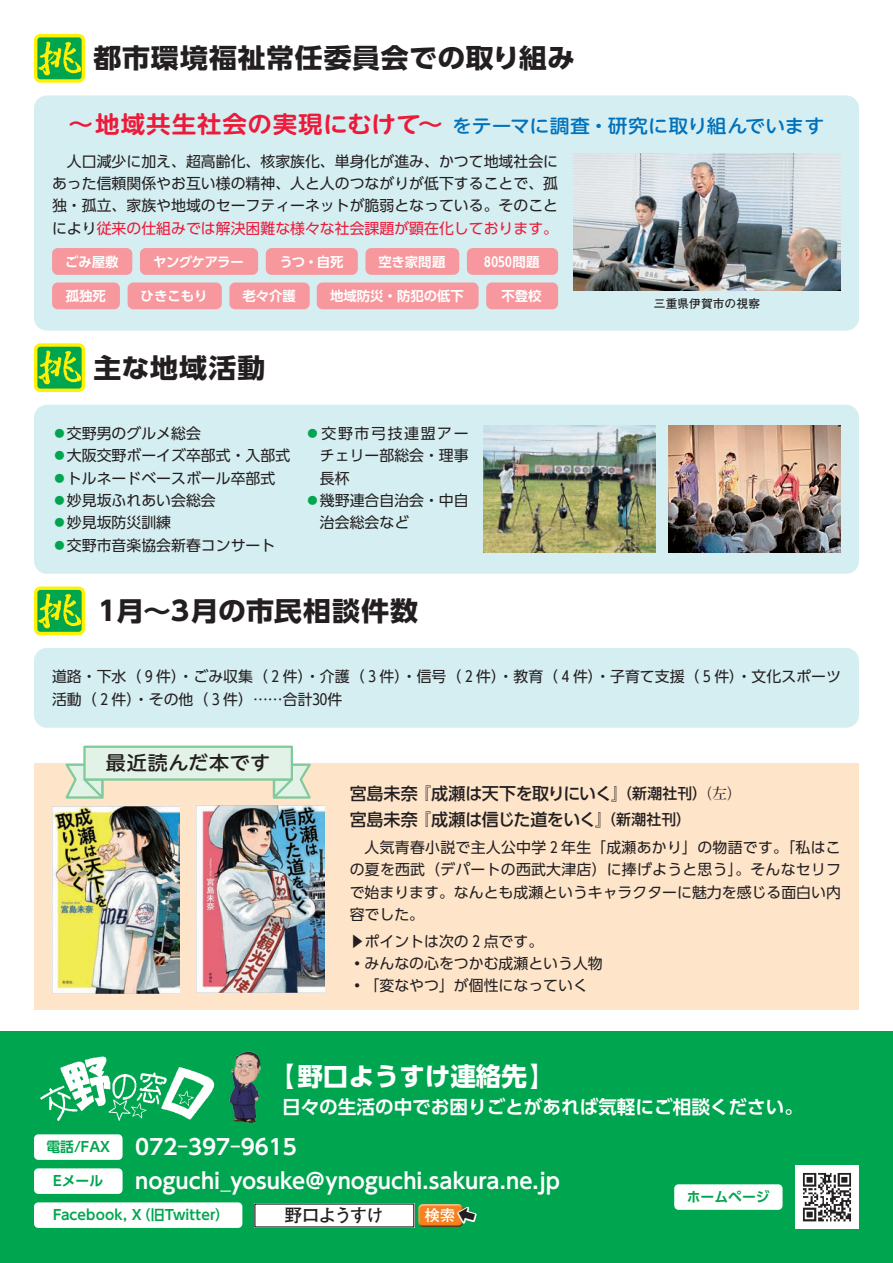
<style>
.page{position:relative;width:893px;height:1263px;background:#fff}
.page>*{position:absolute;margin:0;border:0;box-sizing:border-box;transform-origin:0 0}
.t1{font:700 26.55px "UD Shin Go Pr 6";letter-spacing:.025em;color:#231f20;scale:1.05 1}
.t2{font:700 25.5px "UD Shin Go Pr 6";color:#fff}
.t3{font:700 23.4px "UD Shin M Go Pr 6 De";letter-spacing:.025em;color:#ed1a3a;scale:1.05 1}
.t4{font:700 21.3px/34px "UD Shin Go Pr 6 De";color:#fff}
.t5{font:500 19.2px "UD Shin M Go Pr 6";letter-spacing:.035em;color:#231f20;scale:1.05 1}
.t6{font:500 18.75px "UD Shin M Go Pr 6";color:#0072bc;scale:1.06 1}
.t7{font:700 18.6px "UD Shin Go Pr 6 De";color:#fff}
.t8{font:700 17.85px "Futo Go B101 Pr 6";letter-spacing:-.07em;color:#231f20}
.t9{font:500 16.95px "UD Shin Go Pr 6";letter-spacing:-.025em;color:#231f20}
.t10{font:700 15.45px "Futo Go B101 Pr 6";color:#fff}
.t11{font:14.85px/22.4px "UD Shin Go Pr 6";color:#231f20}
.t12{font:500 14.85px "UD Shin Go Pr 6";letter-spacing:.01em;color:#231f20}
.t13{font:14.85px "UD Shin Go Pr 6";letter-spacing:.11em;color:#231f20}
.t14{font:700 13.8px "UD Shin Go Pr 6 De";color:#00a54f}
.t15{font:700 13.35px "UD Shin Go Pr 6 De";color:#fff}
.t16{font:700 13.35px "UD Shin Go Pr 6 De";letter-spacing:-.025em;color:#fff}
.t17{font:700 11.7px "Futo Go B101 Pr 6";letter-spacing:.02em;color:#231f20}
.s1{color:#ed1a3a}
.s2{color:#00a54f}
.s3{font-size:14.85px}
.s4{font-family:"Futo Min A101 Pr 6";font-weight:700}
</style>
<div class="page">
<div style="left:0;top:1031px;width:893px;height:232px;background:#00a54f"></div>
<div style="left:34px;top:95px;width:825px;height:236px;background:#d5eef1;border-radius:13px"></div>
<div style="left:34px;top:763px;width:825px;height:247px;background:#fee5ca"></div>
<img style="left:795px;top:1165px;width:64px;height:64px">
<div style="left:34px;top:1134px;width:89px;height:26px;background:#fff;border-radius:4px"></div>
<div style="left:674px;top:1184px;width:108px;height:26px;background:#fff;border-radius:4px"></div>
<div style="left:34px;top:1168px;width:89px;height:26px;background:#fff;border-radius:4px"></div>
<img style="left:40px;top:1056px;width:175px;height:65px">
<img style="left:230px;top:1051px;width:30px;height:71px">
<div style="left:254px;top:1203px;width:160px;height:24px;background:#fff"></div>
<div style="left:417px;top:1202px;width:48px;height:24px;background:#fff;opacity:.75"></div>
<div style="left:417px;top:1205px;width:49px;height:22px;background:#231f20;opacity:.75"></div>
<div style="left:34px;top:1202px;width:208px;height:26px;background:#fff;border-radius:4px"></div>
<div style="left:36px;top:36px;width:47px;height:45px;background:#00a54f;border-radius:5px"></div>
<img style="left:38px;top:41px;width:43px;height:34px">
<div style="left:34px;top:34px;width:51px;height:49px;border:3px solid #fff101;border-radius:5px"></div>
<div style="left:34px;top:405px;width:825px;height:169px;background:#d5eef1;border-radius:13px"></div>
<div style="left:36px;top:345px;width:47px;height:45px;background:#00a54f;border-radius:5px"></div>
<img style="left:38px;top:350px;width:43px;height:35px">
<div style="left:34px;top:343px;width:51px;height:49px;border:3px solid #fff101;border-radius:5px"></div>
<div style="left:34px;top:648px;width:825px;height:80px;background:#d5eef1;border-radius:13px"></div>
<div style="left:36px;top:588px;width:47px;height:45px;background:#00a54f;border-radius:5px"></div>
<img style="left:38px;top:594px;width:43px;height:34px">
<div style="left:34px;top:586px;width:51px;height:49px;border:3px solid #fff101;border-radius:5px"></div>
<div style="left:52px;top:248px;width:80px;height:27px;background:#f6989d;border-radius:6px"></div>
<div style="left:52px;top:282px;width:68px;height:27px;background:#f6989d;border-radius:6px"></div>
<div style="left:128px;top:282px;width:94px;height:27px;background:#f6989d;border-radius:6px"></div>
<div style="left:229px;top:282px;width:81px;height:27px;background:#f6989d;border-radius:6px"></div>
<div style="left:317px;top:282px;width:162px;height:27px;background:#f6989d;border-radius:6px"></div>
<div style="left:486px;top:282px;width:72px;height:27px;background:#f6989d;border-radius:6px"></div>
<div style="left:140px;top:248px;width:118px;height:27px;background:#f6989d;border-radius:6px"></div>
<div style="left:266px;top:248px;width:92px;height:27px;background:#f6989d;border-radius:6px"></div>
<div style="left:365px;top:248px;width:94px;height:27px;background:#f6989d;border-radius:6px"></div>
<div style="left:467px;top:248px;width:91px;height:27px;background:#f6989d;border-radius:6px"></div>
<svg style="left:65px;top:763px;width:39px;height:36px"></svg>
<svg style="left:272px;top:763px;width:39px;height:36px"></svg>
<div style="left:84px;top:747px;width:208px;height:32px;background:#e3f2e7"></div>
<div style="left:83px;top:745px;width:210px;height:36px;border:2px solid #80ca9c"></div>
<img style="left:573px;top:153px;width:268px;height:137px">
<img style="left:669px;top:426px;width:172px;height:126px">
<img style="left:483px;top:426px;width:173px;height:126px">
<img style="left:197px;top:806px;width:127px;height:187px">
<img style="left:52px;top:806px;width:127px;height:187px">
<svg style="left:457px;top:1206px;width:9px;height:19px"></svg>
<h1 class="t1" style="left:94px;top:37px;width:460px">都市環境福祉常任委員会での取り組み</h1>
<h3 class="t3" style="left:69px;top:104px;width:358px">〜地域共生社会の実現にむけて〜</h3>
<p class="t6" style="left:452px;top:110px;width:353px">をテーマに調査・研究に取り組んでいます</p>
<p class="t11" style="left:52px;top:149px;width:507px;text-align:justify;text-indent:15px">人口減少に加え、超高齢化、核家族化、単身化が進み、かつて地域社会にあった信頼関係やお互い様の精神、人と人のつながりが低下することで、孤独・孤立、家族や地域のセーフティーネットが脆弱となっている。そのことにより<span class="s1">従来の仕組みでは解決困難な様々な社会課題が顕在化しております。</span></p>
<p class="t15" style="left:65px;top:251px;width:55px">ごみ屋敷</p>
<p class="t15" style="left:66px;top:285px;width:42px">孤独死</p>
<p class="t16" style="left:153px;top:251px;width:92px">ヤングケアラー</p>
<p class="t15" style="left:280px;top:251px;width:65px">うつ・自死</p>
<p class="t15" style="left:378px;top:251px;width:68px">空き家問題</p>
<p class="t15" style="left:484px;top:251px;width:57px">8050問題</p>
<p class="t15" style="left:141px;top:285px;width:68px">ひきこもり</p>
<p class="t15" style="left:242px;top:285px;width:55px">老々介護</p>
<p class="t15" style="left:330px;top:285px;width:135px">地域防災・防犯の低下</p>
<p class="t15" style="left:501px;top:285px;width:42px">不登校</p>
<h1 class="t1" style="left:94px;top:346px;width:165px">主な地域活動</h1>
<p class="t11" style="left:52px;top:422px;width:240px"><span class="s2">⃝</span>交野男のグルメ総会<br><span class="s2">⃝</span>大阪交野ボーイズ卒部式・入部式<span class="s2">⃝</span>トルネードベースボール卒部式<span class="s2">⃝</span>妙見坂ふれあい会総会<br><span class="s2">⃝</span>妙見坂防災訓練<br><span class="s2">⃝</span>交野市音楽協会新春コンサート</p>
<p class="t13" style="left:305px;top:421px;width:165px"><span class="s2">⃝</span>交野市弓技連盟アー</p>
<p class="t11" style="left:320px;top:444px;width:150px">チェリー部総会・理事</p>
<p class="t11" style="left:320px;top:466px;width:31px">長杯</p>
<p class="t11" style="left:305px;top:489px;width:165px"><span class="s2">⃝</span>幾野連合自治会・中自</p>
<p class="t11" style="left:320px;top:511px;width:91px">治会総会など</p>
<h1 class="t1" style="left:166px;top:589px;width:241px">３月の市民相談件数</h1>
<h1 class="t1" style="left:116px;top:589px;width:53px">月〜</h1>
<h1 class="t1" style="left:94px;top:589px;width:28px">１</h1>
<p class="t17" style="left:654px;top:294px;width:108px">三重県伊賀市の視察</p>
<p class="t11" style="left:52px;top:665px;width:790px">道路・下水（９件）・ごみ収集（２件）・介護（３件）・信号（２件）・教育（４件）・子育て支援（５件）・文化スポーツ活動（２件）・その他（３件）……合計30件</p>
<p class="t5" style="left:106px;top:747px;width:158px">最近読んだ本です</p>
<p class="t9" style="left:350px;top:779px;width:70px">宮島未奈</p>
<p class="t9" style="left:350px;top:806px;width:70px">宮島未奈</p>
<p class="t9" style="left:414px;top:779px;width:219px">『成瀬は天下を取りにいく』<span class="s3">（</span></p>
<p class="t12" style="left:632px;top:781px;width:111px">新潮社刊）<span class="s4">（左(</span></p>
<p class="t9" style="left:414px;top:806px;width:203px">『成瀬は信じた道をいく』<span class="s3">（</span></p>
<p class="t12" style="left:616px;top:808px;width:76px">新潮社刊(</p>
<p class="t11" style="left:350px;top:836px;width:493px;text-align:justify;text-indent:15px">人気青春小説で主人公中学 2 年生「成瀬あかり」の物語です。「私はこの夏を西武（デパートの西武大津店）に捧げようと思う」。そんなセリフで始まります。なんとも成瀬というキャラクターに魅力を感じる面白い内容でした。</p>
<p class="t11" style="left:350px;top:929px;width:254px">︎▶ポイントは次の２点です。<br>◦みんなの心をつかむ成瀬という人物・「変なやつ」が個性になっていく</p>
<h2 class="t2" style="left:269px;top:1055px;width:287px">【野口ようすけ連絡先【</h2>
<p class="t7" style="left:282px;top:1092px;width:522px">日々の生活の中でお困りごとがあれば気軽にご相談ください。</p>
<p class="t14" style="left:46px;top:1136px;width:65px">電話/FAX</p>
<p class="t14" style="left:53px;top:1170px;width:52px">Eメール</p>
<h3 class="t4" style="left:135px;top:1129px;width:426px">072‒397‒9615<br>noguchi_yosuke＠ynoguchi.sakura.ne.jp</h3>
<p class="t14" style="left:53px;top:1204px;width:177px">Facebook （X, 旧Twitter(</p>
<p class="t8" style="left:285px;top:1201px;width:101px">野口ようすけ</p>
<p class="t10" style="left:424px;top:1203px;width:33px">検索</p>
<p class="t14" style="left:687px;top:1186px;width:84px">ホームページ</p>
</div>
